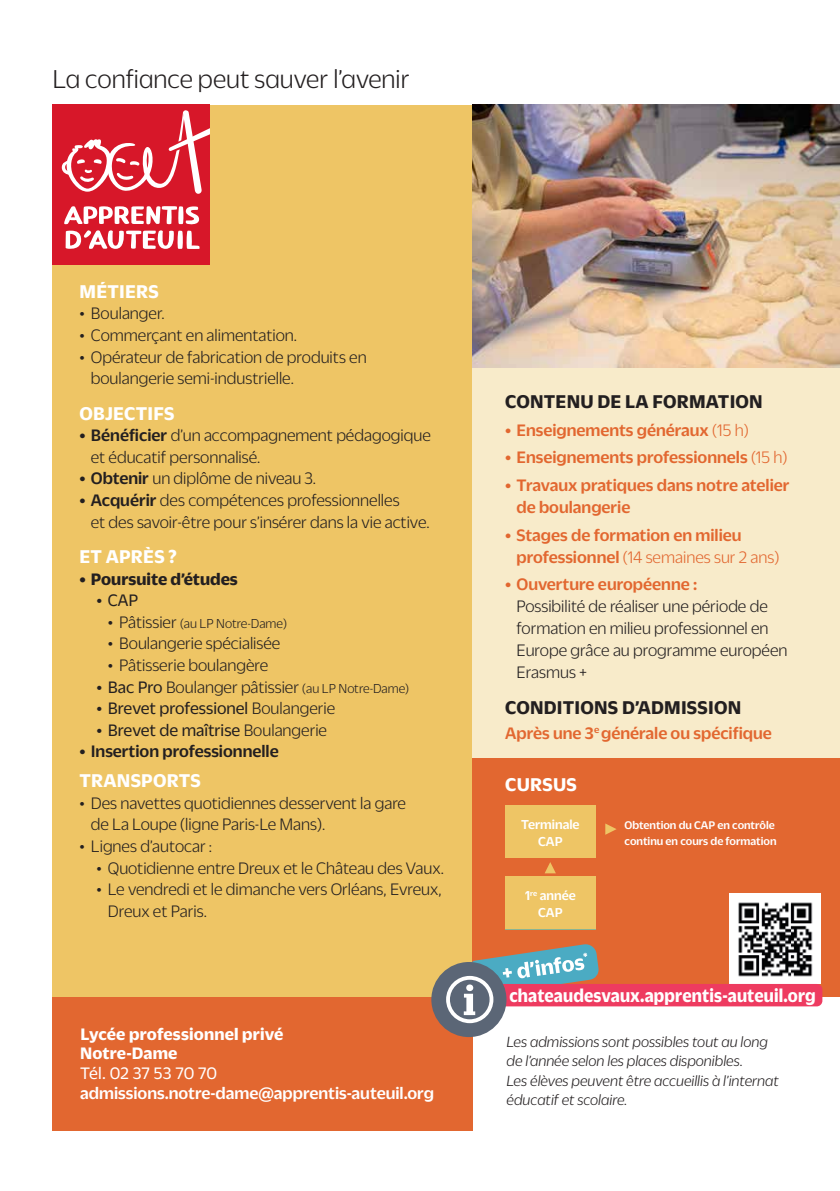
<style>
.page{position:relative;width:840px;height:1191px;background:#fff}
.page>*{position:absolute;margin:0;border:0;box-sizing:border-box;transform-origin:0 0}
.t1{font:300 28px "Duplicate Sans";color:#231f20}
.t2{font:700 20px "Duplicate Sans";letter-spacing:.01em;color:#231f20}
.t3{font:700 20px "Duplicate Sans";letter-spacing:.01em;color:#fff}
.t4{font:700 20px "Duplicate Sans";letter-spacing:.01em;color:#fff;scale:.9 1}
.t5{font:300 18px/21.6px "Duplicate Sans";color:#231f20}
.t6{font:500 18px/22px "Duplicate Sans";color:#e26730}
.t7{font:18px "Duplicate Sans";color:#231f20}
.t8{font:500 18px "Duplicate Sans";color:#fff}
.t9{font:700 18px/19.6px "Duplicate Sans";letter-spacing:.01em;color:#fff}
.t10{font:500 18px "Duplicate Sans";color:#231f20}
.t11{font:700 18px "Duplicate Sans";color:#231f20}
.t12{font:18px "Duplicate Sans";color:#fff}
.t13{font:italic 300 16px/19.2px "Duplicate Sans";color:#231f20}
.t14{font:300 14px "Duplicate Sans";letter-spacing:-.005em;color:#231f20}
.t15{font:500 14px/16.8px "Duplicate Sans";color:#fff;text-align:center}
.t16{font:500 12px/16px "Duplicate Sans";color:#fff}
.s1{font-weight:500}
.s2{font-size:18px}
.s3{font-weight:400}
.s4{font-size:14px}
.s5{font-weight:300}
</style>
<div class="page">
<div style="left:52px;top:996px;width:420px;height:134px;background:#e26730"></div>
<div style="left:52px;top:105px;width:787px;height:891px;background:#eec565"></div>
<div style="left:52px;top:105px;width:158px;height:160px;background:#d71729"></div>
<svg style="left:61px;top:110px;width:149px;height:84px"></svg>
<svg style="left:64px;top:206px;width:136px;height:43px"></svg>
<div style="left:472px;top:322px;width:367px;height:674px;background:#f8ebca"></div>
<img style="left:472px;top:105px;width:367px;height:262px">
<div style="left:472px;top:758px;width:367px;height:238px;background:#e26730"></div>
<div style="left:505px;top:805px;width:90px;height:52px;background:#eec565"></div>
<div style="left:505px;top:876px;width:90px;height:53px;background:#eec565"></div>
<svg style="left:605px;top:823px;width:11px;height:11px"></svg>
<svg style="left:545px;top:862px;width:10px;height:11px"></svg>
<img style="left:729px;top:893px;width:90px;height:50px">
<div style="left:431px;top:962px;width:75px;height:75px;background:#5b6676;border-radius:50%"></div>
<svg style="left:446px;top:943px;width:375px;height:80px"></svg>
<div style="left:466px;top:984px;width:7px;height:7px;background:#fff;border-radius:50%"></div>
<h1 class="t1" style="left:52px;top:61px;width:358px">La confiance peut sauver l’avenir</h1>
<p class="t3" style="left:79px;top:278px;width:81px">MÉTIERS</p>
<p class="t5" style="left:79px;top:302px;width:87px">• Boulanger.</p>
<p class="t5" style="left:79px;top:323px;width:219px">• Commerçant en alimentation.</p>
<p class="t5" style="left:91px;top:345px;width:277px;text-indent:-11px">• Opérateur de fabrication de produits en boulangerie semi-industrielle.</p>
<p class="t3" style="left:79px;top:399px;width:96px">OBJECTIFS</p>
<p class="t5" style="left:91px;top:423px;width:341px;text-indent:-11px"><span class="s1">• Bénéficier</span> d’un accompagnement pédagogique et éducatif personnalisé.</p>
<p class="t5" style="left:79px;top:467px;width:238px"><span class="s1">• Obtenir</span> un diplôme de niveau 3.</p>
<p class="t5" style="left:91px;top:488px;width:340px;text-indent:-11px"><span class="s1">• Acquérir</span> des compétences professionnelles<br>et des savoir-être pour s’insérer dans la vie active.</p>
<p class="t3" style="left:79px;top:543px;width:99px">ET APRÈS ?</p>
<p class="t11" style="left:79px;top:566px;width:160px">• Poursuite d’études</p>
<p class="t7" style="left:96px;top:589px;width:43px">• CAP</p>
<p class="t14" style="left:108px;top:614px;width:180px"><span class="s2">• Pâtissier</span> (au LP Notre-Dame)</p>
<p class="t5" style="left:108px;top:632px;width:174px">• Boulangerie spécialisée</p>
<p class="t5" style="left:108px;top:653px;width:162px">• Pâtisserie boulangère</p>
<p class="t5" style="left:96px;top:675px;width:314px"><span class="s3">• Bac Pro</span> Boulanger pâtissier <span class="s4">(au LP Notre-Dame)</span></p>
<p class="t7" style="left:96px;top:697px;width:240px">• Brevet professionel <span class="s5">Boulangerie</span></p>
<p class="t7" style="left:96px;top:718px;width:232px">• Brevet de maîtrise <span class="s5">Boulangerie</span></p>
<p class="t10" style="left:79px;top:739px;width:201px">• Insertion professionnelle</p>
<p class="t3" style="left:79px;top:767px;width:123px">TRANSPORTS</p>
<p class="t5" style="left:91px;top:791px;width:316px;text-indent:-11px">• Des navettes quotidiennes desservent la gare de La Loupe (ligne Paris-Le Mans).</p>
<p class="t5" style="left:79px;top:834px;width:134px">• Lignes d’autocar :</p>
<p class="t5" style="left:96px;top:856px;width:349px">• Quotidienne entre Dreux et le Château des Vaux.</p>
<p class="t5" style="left:108px;top:877px;width:335px;text-indent:-11px">• Le vendredi et le dimanche vers Orléans, Evreux,<br>Dreux et Paris.</p>
<p class="t9" style="left:80px;top:1022px;width:204px">Lycée professionnel privé<br>Notre-Dame</p>
<p class="t12" style="left:80px;top:1061px;width:138px">Tél. 02 37 53 70 70</p>
<p class="t8" style="left:80px;top:1080px;width:355px">admissions.notre-dame@apprentis-auteuil.org</p>
<p class="t2" style="left:505px;top:388px;width:259px">CONTENU DE LA FORMATION</p>
<p class="t6" style="left:505px;top:417px;width:245px">• Enseignements généraux <span class="s5">(15 h)</span></p>
<p class="t6" style="left:505px;top:445px;width:284px">• Enseignements professionnels <span class="s5">(15 h)</span></p>
<p class="t6" style="left:516px;top:473px;width:274px;text-indent:-11px">• Travaux pratiques dans notre atelier de boulangerie</p>
<p class="t6" style="left:516px;top:522px;width:264px;text-indent:-11px">• Stages de formation en milieu professionnel <span class="s5">(14 semaines sur 2 ans)</span></p>
<p class="t6" style="left:505px;top:572px;width:193px">• Ouverture européenne :</p>
<p class="t5" style="left:516px;top:594px;width:272px">Possibilité de réaliser une période de formation en milieu professionnel en<br>Europe grâce au programme européen<br>Erasmus +</p>
<p class="t2" style="left:505px;top:693px;width:237px">CONDITIONS D’ADMISSION</p>
<p class="t6" style="left:505px;top:720px;width:268px">Après une 3<sup>e</sup> générale ou spécifique</p>
<p class="t3" style="left:505px;top:770px;width:73px">CURSUS</p>
<p class="t15" style="left:521px;top:815px;width:60px">Terminale<br>CAP</p>
<p class="t16" style="left:624px;top:816px;width:153px">Obtention du CAP en contrôle continu en cours de formation</p>
<p class="t15" style="left:524px;top:886px;width:52px">1<sup>re</sup> année<br>CAP</p>
<p class="t4" style="left:509px;top:981px;width:342px">chateaudesvaux.apprentis-auteuil.org</p>
<p class="t13" style="left:506px;top:1031px;width:273px">Les admissions sont possibles tout au long de l’année selon les places disponibles.<br>Les élèves peuvent être accueillis à l’internat éducatif et scolaire.</p>
</div>
